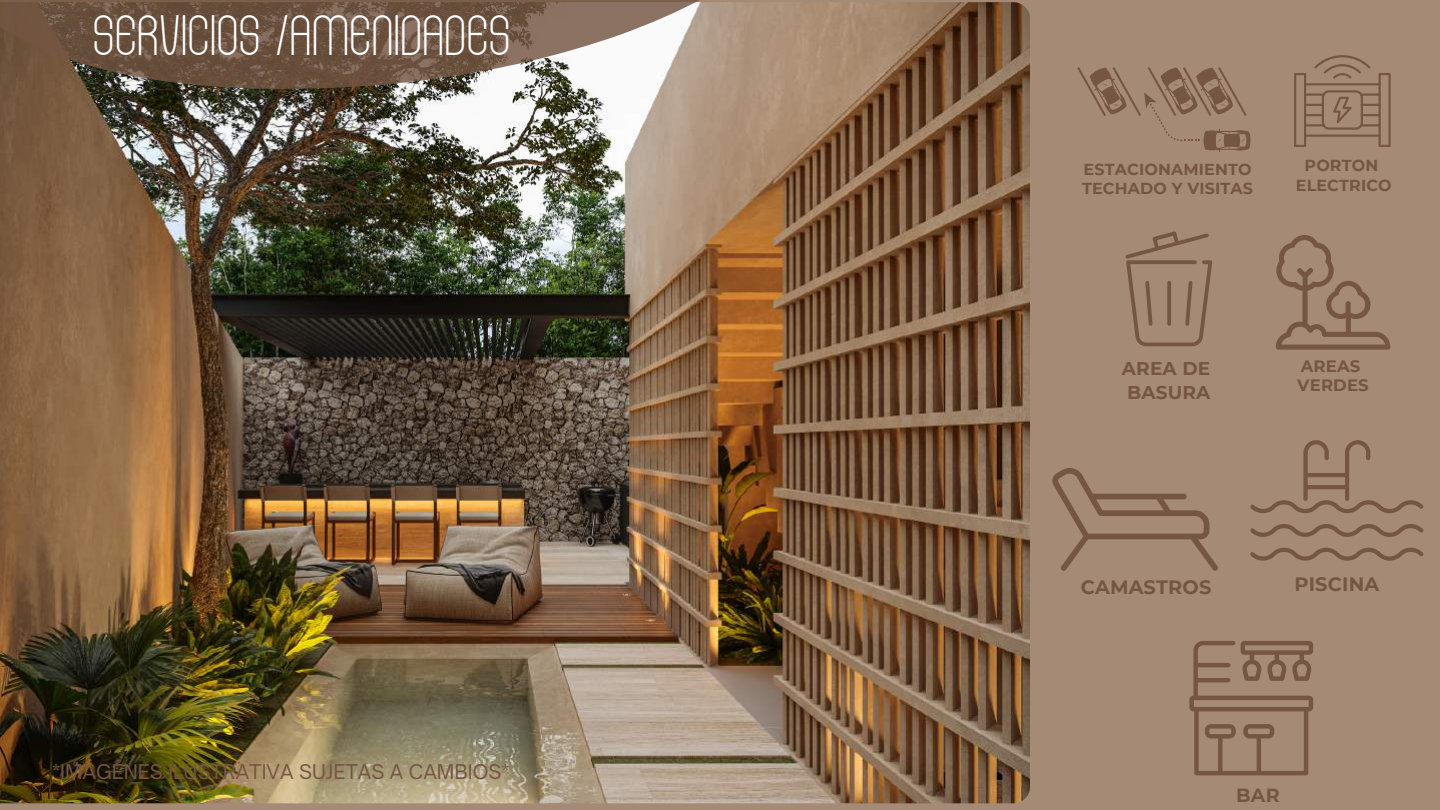
<style>
.page{position:relative;width:1440px;height:810px;background:#a58b76}
.page>*{position:absolute;margin:0;border:0;box-sizing:border-box;transform-origin:0 0}
.t1{font:44.3px "Adelina";color:#fff}
.t2{font:19.5px "Open Sauce One";color:#745643}
.t3{font:700 19.3px "Montserrat";letter-spacing:.01em;color:#745643}
.t4{font:700 19px "Montserrat";color:#745643}
.t5{font:700 18.5px/23.2px "Montserrat";letter-spacing:.01em;color:#745643}
.t6{font:700 16.5px/18.8px "Montserrat";letter-spacing:.01em;color:#745643}
.t7{font:700 15.9px/19.5px "Montserrat";letter-spacing:.01em;color:#745643}
</style>
<div class="page">
<img style="left:0;top:2px;width:1029px;height:801px">
<img style="left:0;top:0;width:846px;height:195px">
<svg style="left:1077px;top:67px;width:173px;height:85px"></svg>
<svg style="left:1294px;top:73px;width:12px;height:74px"></svg>
<svg style="left:1379px;top:73px;width:12px;height:74px"></svg>
<hr style="left:1304px;top:83px;width:77px;height:2px;background:#745643">
<hr style="left:1360px;top:93px;width:21px;height:3px;background:#745643">
<hr style="left:1304px;top:93px;width:21px;height:3px;background:#745643">
<hr style="left:1361px;top:104px;width:20px;height:2px;background:#745643">
<hr style="left:1304px;top:104px;width:20px;height:2px;background:#745643">
<hr style="left:1361px;top:114px;width:20px;height:2px;background:#745643">
<hr style="left:1304px;top:114px;width:20px;height:2px;background:#745643">
<hr style="left:1360px;top:124px;width:21px;height:2px;background:#745643">
<hr style="left:1304px;top:124px;width:21px;height:2px;background:#745643">
<hr style="left:1304px;top:135px;width:77px;height:2px;background:#745643">
<svg style="left:1322px;top:90px;width:41px;height:40px"></svg>
<svg style="left:1314px;top:55px;width:57px;height:24px"></svg>
<svg style="left:1125px;top:231px;width:87px;height:115px"></svg>
<svg style="left:1276px;top:235px;width:114px;height:115px"></svg>
<svg style="left:1250px;top:524px;width:174px;height:13px"></svg>
<svg style="left:1250px;top:548px;width:174px;height:13px"></svg>
<svg style="left:1250px;top:440px;width:174px;height:74px"></svg>
<svg style="left:1052px;top:468px;width:166px;height:103px"></svg>
<svg style="left:1189px;top:641px;width:124px;height:134px"></svg>
<h1 class="t1" style="left:93px;top:13px;width:419px">SERVICIOS /AMENIDADES</h1>
<p class="t2" style="left:52px;top:759px;width:459px">*IMAGENES ILUSTRATIVA SUJETAS A CAMBIOS*</p>
<p class="t7" style="left:1082px;top:159px;width:173px">ESTACIONAMIENTO<br>TECHADO Y VISITAS</p>
<p class="t7" style="left:1296px;top:156px;width:97px;text-align:center">PORTON<br>ELECTRICO</p>
<p class="t5" style="left:1122px;top:357px;width:90px">AREA DE<br>BASURA</p>
<p class="t6" style="left:1297px;top:357px;width:73px">AREAS<br>VERDES</p>
<p class="t3" style="left:1081px;top:576px;width:132px">CAMASTROS</p>
<p class="t3" style="left:1294px;top:573px;width:86px">PISCINA</p>
<p class="t4" style="left:1236px;top:784px;width:45px">BAR</p>
</div>
